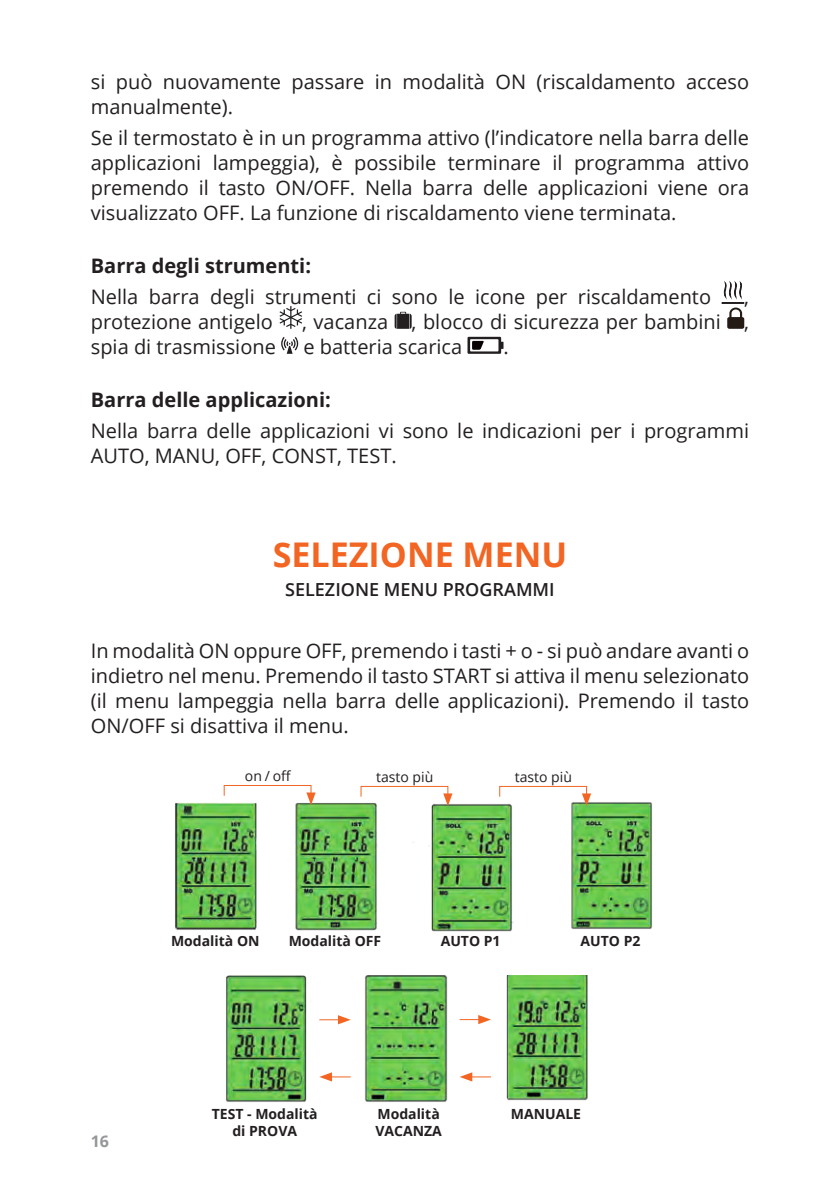
<style>
.page{position:relative;width:840px;height:1191px;background:#fff}
.page>*{position:absolute;margin:0;border:0;box-sizing:border-box;transform-origin:0 0}
.t1{font:700 34px "Open Sans";color:#f26522}
.t2{font:20px/25px "Open Sans";color:#231f20;text-align:justify}
.t3{font:700 20px "Open Sans";color:#231f20}
.t4{font:600 18px "Open Sans";color:#231f20}
.t5{font:700 16px "Open Sans";color:#949698}
.t6{font:700 14px/16.8px "Open Sans";color:#231f20;text-align:center}
.t7{font:14px "Open Sans";color:#231f20}
</style>
<div class="page">
<img style="left:175px;top:802px;width:477px;height:130px">
<svg style="left:279px;top:306px;width:23px;height:23px"></svg>
<svg style="left:394px;top:312px;width:17px;height:17px"></svg>
<svg style="left:721px;top:281px;width:22px;height:48px"></svg>
<svg style="left:281px;top:337px;width:17px;height:17px"></svg>
<svg style="left:467px;top:337px;width:36px;height:17px"></svg>
<img style="left:226px;top:975px;width:362px;height:127px">
<div style="left:223px;top:785px;width:88px;height:11px;border:1px solid #f26522"></div>
<svg style="left:306px;top:792px;width:9px;height:13px"></svg>
<div style="left:360px;top:786px;width:88px;height:11px;border:1px solid #f26522"></div>
<svg style="left:443px;top:793px;width:9px;height:13px"></svg>
<div style="left:499px;top:786px;width:87px;height:11px;border:1px solid #f26522"></div>
<svg style="left:581px;top:793px;width:10px;height:13px"></svg>
<svg style="left:319px;top:1015px;width:31px;height:9px"></svg>
<svg style="left:459px;top:1015px;width:31px;height:9px"></svg>
<svg style="left:319px;top:1072px;width:31px;height:9px"></svg>
<svg style="left:459px;top:1072px;width:31px;height:9px"></svg>
<p class="t2" style="left:91px;top:69px;width:659px">si può nuovamente passare in modalità ON (riscaldamento acceso manualmente).</p>
<p class="t2" style="left:91px;top:124px;width:659px">Se il termostato è in un programma attivo (l’indicatore nella barra delle applicazioni lampeggia), è possibile terminare il programma attivo premendo il tasto ON/OFF. Nella barra delle applicazioni viene ora visualizzato OFF. La funzione di riscaldamento viene terminata.</p>
<p class="t3" style="left:91px;top:252px;width:222px">Barra degli strumenti:</p>
<p class="t2" style="left:91px;top:283px;width:621px">Nella barra degli strumenti ci sono le icone per riscaldamento</p>
<p class="t2" style="left:743px;top:283px;width:6px">,</p>
<p class="t2" style="left:91px;top:308px;width:184px">protezione antigelo</p>
<p class="t2" style="left:302px;top:308px;width:448px">, vacanza , blocco di sicurezza per bambini ,</p>
<p class="t2" style="left:91px;top:333px;width:186px">spia di trasmissione</p>
<p class="t2" style="left:303px;top:333px;width:160px">e batteria scarica</p>
<p class="t2" style="left:503px;top:333px;width:7px">.</p>
<p class="t3" style="left:91px;top:386px;width:241px">Barra delle applicazioni:</p>
<p class="t2" style="left:91px;top:417px;width:659px">Nella barra delle applicazioni vi sono le indicazioni per i programmi<br>AUTO, MANU, OFF, CONST, TEST.</p>
<h1 class="t1" style="left:273px;top:531px;width:295px">SELEZIONE MENU</h1>
<p class="t4" style="left:285px;top:576px;width:271px">SELEZIONE MENU PROGRAMMI</p>
<p class="t2" style="left:91px;top:638px;width:659px">In modalità ON oppure OFF, premendo i tasti + o - si può andare avanti o indietro nel menu. Premendo il tasto START si attiva il menu selezionato (il menu lampeggia nella barra delle applicazioni). Premendo il tasto ON/OFF si disattiva il menu.</p>
<p class="t7" style="left:245px;top:766px;width:48px">on / off</p>
<p class="t7" style="left:376px;top:767px;width:59px">tasto più</p>
<p class="t7" style="left:514px;top:767px;width:59px">tasto più</p>
<p class="t6" style="left:171px;top:932px;width:90px">Modalità ON</p>
<p class="t6" style="left:288px;top:931px;width:94px">Modalità OFF</p>
<p class="t6" style="left:440px;top:931px;width:61px">AUTO P1</p>
<p class="t6" style="left:580px;top:932px;width:61px">AUTO P2</p>
<p class="t5" style="left:91px;top:1129px;width:20px">16</p>
<p class="t6" style="left:212px;top:1105px;width:107px">TEST - Modalità di PROVA</p>
<p class="t6" style="left:375px;top:1105px;width:68px;text-align:left">Modalità<br>VACANZA</p>
<p class="t6" style="left:510px;top:1105px;width:72px">MANUALE</p>
</div>
